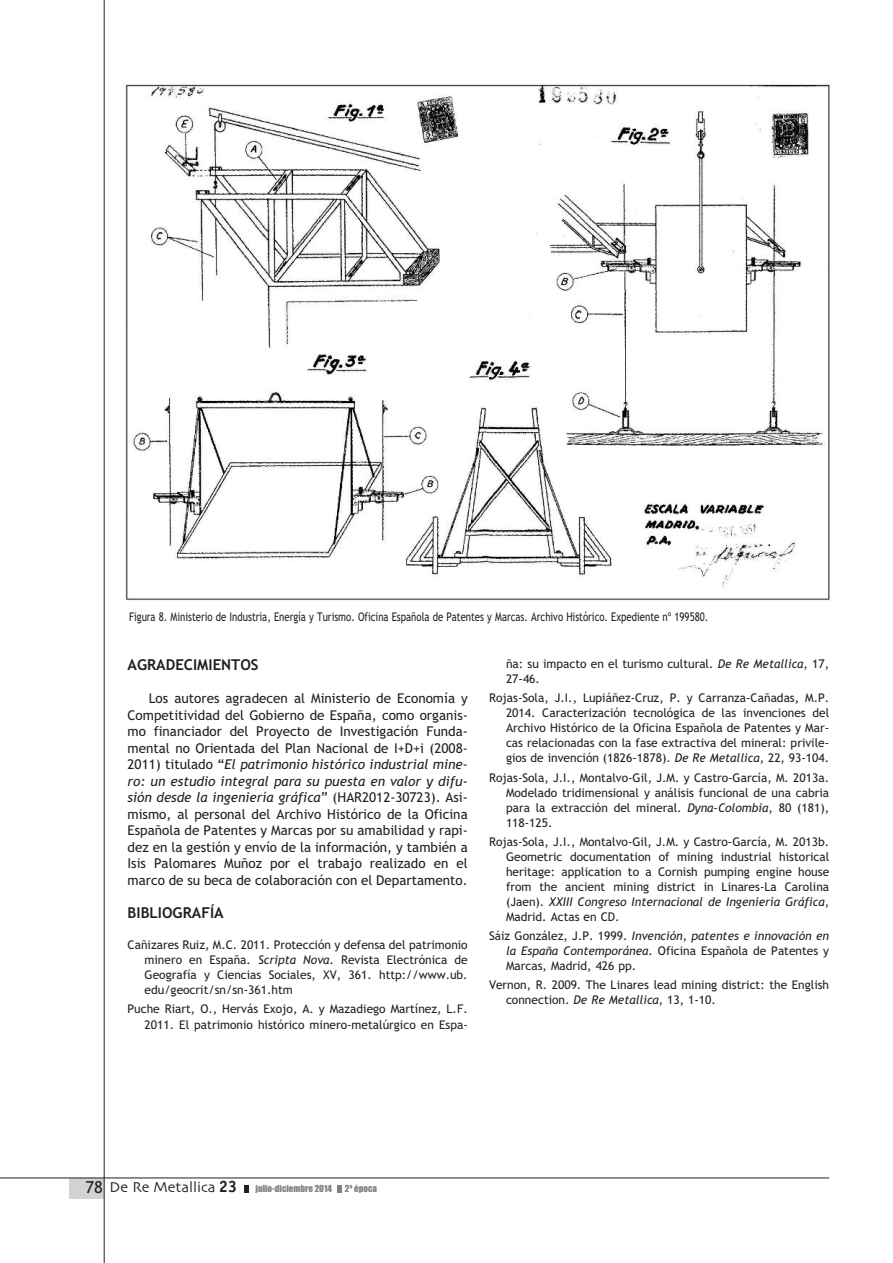
<style>
.page{position:relative;width:893px;height:1263px;background:#fff}
.page>*{position:absolute;margin:0;border:0;box-sizing:border-box;transform-origin:0 0}
.t1{font:700 15px "Trebuchet MS";color:#231f20}
.t2{font:13.5px/16.5px "Trebuchet MS";color:#231f20;text-align:justify}
.t3{font:12px/15px "Trebuchet MS";color:#231f20;text-align:justify}
.t4{font:12px "Trebuchet MS";color:#231f20;scale:.8 1}
.t5{font:9px "Impact";color:#808285}
.s1{font-style:italic}
.s2{font-family:"Trebuchet MS";font-size:16.5px;color:#231f20}
.s3{font-family:"Skia";font-size:15px;color:#231f20}
.s4{font-family:"Officina Sans";font-weight:700;font-size:16.5px;color:#231f20}
</style>
<div class="page">
<div style="left:69px;top:1178px;width:35px;height:20px;background:#d1d2d4"></div>
<svg style="left:337px;top:1185px;width:5px;height:7px"></svg>
<svg style="left:244px;top:1185px;width:5px;height:7px"></svg>
<hr style="left:104px;top:0;width:1px;height:1263px;background:#231f20">
<hr style="left:0;top:1177px;width:829px;height:1px;background:#231f20">
<img style="left:125px;top:82px;width:705px;height:519px">
<p class="t4" style="left:129px;top:609px;width:725px">Figura 8. Ministerio de Industria, Energía y Turismo. Oficina Española de Patentes y Marcas. Archivo Histórico. Expediente nº 199580.</p>
<p class="t1" style="left:128px;top:656px;width:133px">AGRADECIMIENTOS</p>
<p class="t2" style="left:128px;top:690px;width:342px;text-indent:21px">Los autores agradecen al Ministerio de Economía y Competitividad del Gobierno de España, como organis&shy;mo financiador del Proyecto de Investigación Funda&shy;mental no Orientada del Plan Nacional de I+D+i (2008- 2011) titulado “<span class="s1">El patrimonio histórico industrial mine&shy;ro: un estudio integral para su puesta en valor y difu&shy;sión desde la ingeniería gráfica</span>” (HAR2012-30723). Asi&shy;mismo, al personal del Archivo Histórico de la Oficina Española de Patentes y Marcas por su amabilidad y rapi&shy;dez en la gestión y envío de la información, y también a Isis Palomares Muñoz por el trabajo realizado en el marco de su beca de colaboración con el Departamento.</p>
<p class="t1" style="left:128px;top:904px;width:98px">BIBLIOGRAFÍA</p>
<p class="t3" style="left:145px;top:937px;width:325px;text-indent:-17px">Cañizares Ruiz, M.C. 2011. Protección y defensa del patrimonio minero en España. <span class="s1">Scripta Nova</span>. Revista Electrónica de Geografía y Ciencias Sociales, XV, 361. http://www.ub. edu/geocrit/sn/sn-361.htm</p>
<p class="t3" style="left:128px;top:1002px;width:342px;text-align:right">Puche Riart, O., Hervás Exojo, A. y Mazadiego Martínez, L.F.<br>2011. El patrimonio histórico minero-metalúrgico en Espa-</p>
<p class="t3" style="left:506px;top:656px;width:325px">ña: su impacto en el turismo cultural. <span class="s1">De Re Metallica</span>, 17,<br>27-46.</p>
<p class="t3" style="left:506px;top:691px;width:325px;text-indent:-17px">Rojas-Sola, J.I., Lupiáñez-Cruz, P. y Carranza-Cañadas, M.P.<br>2014. Caracterización tecnológica de las invenciones del Archivo Histórico de la Oficina Española de Patentes y Mar&shy;cas relacionadas con la fase extractiva del mineral: privile&shy;gios de invención (1826-1878). <span class="s1">De Re Metallica</span>, 22, 93-104.</p>
<p class="t3" style="left:506px;top:770px;width:325px;text-indent:-17px">Rojas-Sola, J.I., Montalvo-Gil, J.M. y Castro-García, M. 2013a.<br>Modelado tridimensional y análisis funcional de una cabria para la extracción del mineral. <span class="s1">Dyna-Colombia</span>, 80 (181), 118-125.</p>
<p class="t3" style="left:506px;top:834px;width:325px;text-indent:-17px">Rojas-Sola, J.I., Montalvo-Gil, J.M. y Castro-García, M. 2013b.<br>Geometric documentation of mining industrial historical heritage: application to a Cornish pumping engine house from the ancient mining district in Linares-La Carolina (Jaen). <span class="s1">XXIII Congreso Internacional de Ingeniería Gráfica</span>, Madrid. Actas en CD.</p>
<p class="t3" style="left:506px;top:928px;width:325px;text-indent:-17px">Sáiz González, J.P. 1999. <span class="s1">Invención, patentes e innovación en la España Contemporánea</span>. Oficina Española de Patentes y Marcas, Madrid, 426 pp.</p>
<p class="t3" style="left:506px;top:978px;width:325px;text-indent:-17px">Vernon, R. 2009. The Linares lead mining district: the English connection. <span class="s1">De Re Metallica,</span> 13, 1-10.</p>
<p class="t5" style="left:85px;top:1184px;width:248px"><span class="s2">78</span> <span class="s3">De Re Metallica</span> <span class="s4">23</span> julio-diciembre 2014</p>
<p class="t5" style="left:345px;top:1184px;width:34px">2ª época</p>
</div>
